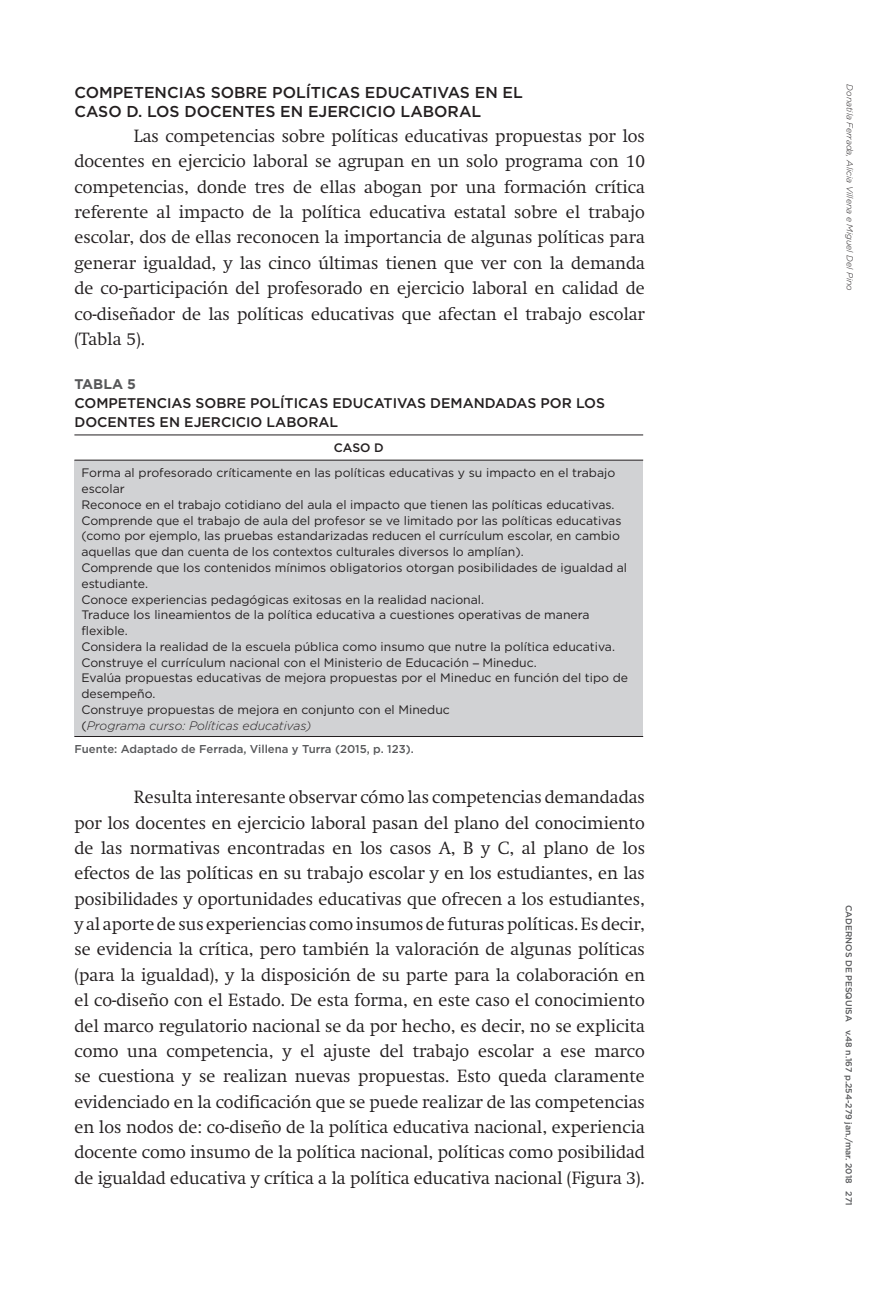
<style>
.page{position:relative;width:893px;height:1290px;background:#fff}
.page>*{position:absolute;margin:0;border:0;box-sizing:border-box;transform-origin:0 0}
.t1{font:300 17.5px/25.4px "Swift";color:#231f20;text-align:justify}
.t2{font:500 15.75px/18.9px "Gotham HTF";color:#231f20}
.t3{font:500 14px/19.2px "Gotham HTF";color:#231f20}
.t4{font:700 14px "Gotham HTF";color:#57585a}
.t5{font:12.25px/15.8px "Gotham HTF";color:#231f20}
.t6{font:500 12.25px "Gotham HTF";color:#231f20}
.t7{font:500 11.38px "Gotham HTF";color:#57585a}
.t8{font:500 8.75px "Gotham HTF";color:#57585a}
.t9{font:italic 300 8.75px "Gotham HTF";color:#231f20}
.s1{font-weight:300;font-style:italic}
</style>
<div class="page">
<div style="left:74px;top:460px;width:569px;height:276px;background:#d1d2d4"></div>
<hr style="left:74px;top:434px;width:569px;height:1px;background:#231f20">
<hr style="left:74px;top:460px;width:569px;height:1px;background:#231f20">
<hr style="left:74px;top:736px;width:569px;height:1px;background:#231f20">
<p class="t2" style="left:74px;top:82px;width:450px">COMPETENCIAS SOBRE POLÍTICAS EDUCATIVAS EN EL<br>CASO D. LOS DOCENTES EN EJERCICIO LABORAL</p>
<p class="t1" style="left:74px;top:123px;width:572px;text-indent:60px">Las competencias sobre políticas educativas propuestas por los docentes en ejercicio laboral se agrupan en un solo programa con 10 competencias, donde tres de ellas abogan por una formación crítica referente al impacto de la política educativa estatal sobre el trabajo escolar, dos de ellas reconocen la importancia de algunas políticas para generar igualdad, y las cinco últimas tienen que ver con la demanda de co-participación del profesorado en ejercicio laboral en calidad de co-diseñador de las políticas educativas que afectan el trabajo escolar (Tabla 5).</p>
<p class="t4" style="left:74px;top:376px;width:63px">TABLA 5</p>
<p class="t3" style="left:74px;top:393px;width:532px">COMPETENCIAS SOBRE POLÍTICAS EDUCATIVAS DEMANDADAS POR LOS<br>DOCENTES EN EJERCICIO LABORAL</p>
<p class="t6" style="left:334px;top:441px;width:52px">CASO D</p>
<p class="t5" style="left:81px;top:465px;width:548px">Forma al profesorado críticamente en las políticas educativas y su impacto en el trabajo escolar<br>Reconoce en el trabajo cotidiano del aula el impacto que tienen las políticas educativas.<br>Comprende que el trabajo de aula del profesor se ve limitado por las políticas educativas (como por ejemplo, las pruebas estandarizadas reducen el currículum escolar, en cambio aquellas que dan cuenta de los contextos culturales diversos lo amplían).<br>Comprende que los contenidos mínimos obligatorios otorgan posibilidades de igualdad al estudiante.<br>Conoce experiencias pedagógicas exitosas en la realidad nacional.<br>Traduce los lineamientos de la política educativa a cuestiones operativas de manera flexible.<br>Considera la realidad de la escuela pública como insumo que nutre la política educativa.<br>Construye el currículum nacional con el Ministerio de Educación − Mineduc.<br>Evalúa propuestas educativas de mejora propuestas por el Mineduc en función del tipo de desempeño.<br>Construye propuestas de mejora en conjunto con el Mineduc<br>(<span class="s1">Programa curso: Políticas educativas)</span></p>
<p class="t7" style="left:74px;top:742px;width:341px">Fuente: Adaptado de Ferrada, Villena y Turra (2015, p. 123).</p>
<p class="t1" style="left:74px;top:784px;width:572px;text-indent:60px">Resulta interesante observar cómo las competencias demandadas por los docentes en ejercicio laboral pasan del plano del conocimiento de las normativas encontradas en los casos A, B y C, al plano de los efectos de las políticas en su trabajo escolar y en los estudiantes, en las posibilidades y oportunidades educativas que ofrecen a los estudiantes, y al aporte de sus experiencias como insumos de futuras políticas. Es decir, se evidencia la crítica, pero también la valoración de algunas políticas (para la igualdad), y la disposición de su parte para la colaboración en el co-diseño con el Estado. De esta forma, en este caso el conocimiento del marco regulatorio nacional se da por hecho, es decir, no se explicita como una competencia, y el ajuste del trabajo escolar a ese marco se cuestiona y se realizan nuevas propuestas. Esto queda claramente evidenciado en la codificación que se puede realizar de las competencias en los nodos de: co-diseño de la política educativa nacional, experiencia docente como insumo de la política nacional, políticas como posibilidad de igualdad educativa y crítica a la política educativa nacional (Figura 3).</p>
<p class="t9" style="left:855px;top:84px;width:208px;rotate:90deg">Donatila Ferrada, Alicia Villena e Miguel Del Pino</p>
<p class="t8" style="left:854px;top:905px;width:302px;rotate:90deg">CADERNOS DE PESQUISA v.48 n.167 p.254-279 jan./mar. 2018 271</p>
</div>
